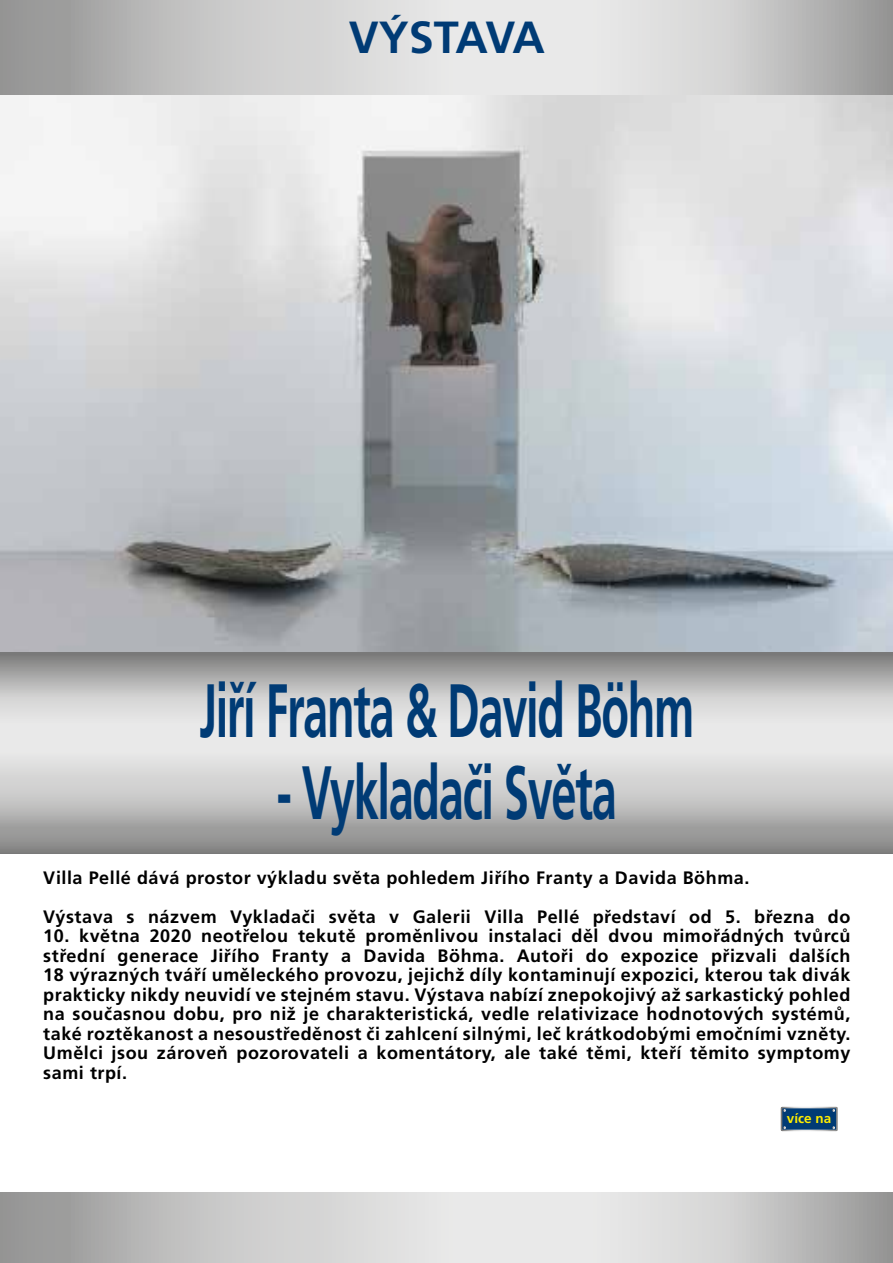
<style>
.page{position:relative;width:893px;height:1263px;background:#fff}
.page>*{position:absolute;margin:0;border:0;box-sizing:border-box;transform-origin:0 0}
.t1{font:700 75.45px "Frutiger CE";letter-spacing:-.03em;color:#003b75;scale:.6 1}
.t2{font:700 45px "Frutiger CE";letter-spacing:-.025em;color:#003b75}
.t3{font:700 18px/19.5px "Frutiger CE";letter-spacing:.03em;color:#000}
.t4{font:700 13.5px "Frutiger CE";color:#ffed00}
</style>
<div class="page">
<img style="left:1px;top:95px;width:892px;height:558px">
<svg style="left:0;top:0;width:893px;height:95px;background:#cacaca"></svg>
<svg style="left:0;top:653px;width:893px;height:201px;background:#c1c1c1"></svg>
<svg style="left:0;top:1193px;width:893px;height:70px;background:#cacaca"></svg>
<div style="left:781px;top:1107px;width:56px;height:23px;background:#003b75"></div>
<div style="left:781px;top:1107px;width:57px;height:24px;border:2px solid #fff"></div>
<h2 class="t2" style="left:349px;top:12px;width:197px">VÝSTAVA</h2>
<h1 class="t1" style="left:199px;top:667px;width:826px">Jiří Franta &amp; David Böhm</h1>
<h1 class="t1" style="left:277px;top:750px;width:568px">- Vykladači Světa</h1>
<p class="t3" style="left:43px;top:858px;width:809px;line-height:39px">Villa Pellé dává prostor výkladu světa pohledem Jiřího Franty a Davida Böhma.<br>Výstava s názvem Vykladači světa v Galerii Villa Pellé představí od 5. března do</p>
<p class="t3" style="left:43px;top:926px;width:809px;text-align:justify">10. května 2020 neotřelou tekutě proměnlivou instalaci děl dvou mimořádných tvůrců střední generace Jiřího Franty a Davida Böhma. Autoři do expozice přizvali dalších 18 výrazných tváří uměleckého provozu, jejichž díly kontaminují expozici, kterou tak divák prakticky nikdy neuvidí ve stejném stavu. Výstava nabízí znepokojivý až sarkastický pohled na současnou dobu, pro niž je charakteristická, vedle relativizace hodnotových systémů, také roztěkanost a nesoustředěnost či zahlcení silnými, leč krátkodobými emočními vzněty.<br>Umělci jsou zároveň pozorovateli a komentátory, ale také těmi, kteří těmito symptomy sami trpí.</p>
<p class="t4" style="left:787px;top:1110px;width:46px">více na</p>
</div>
